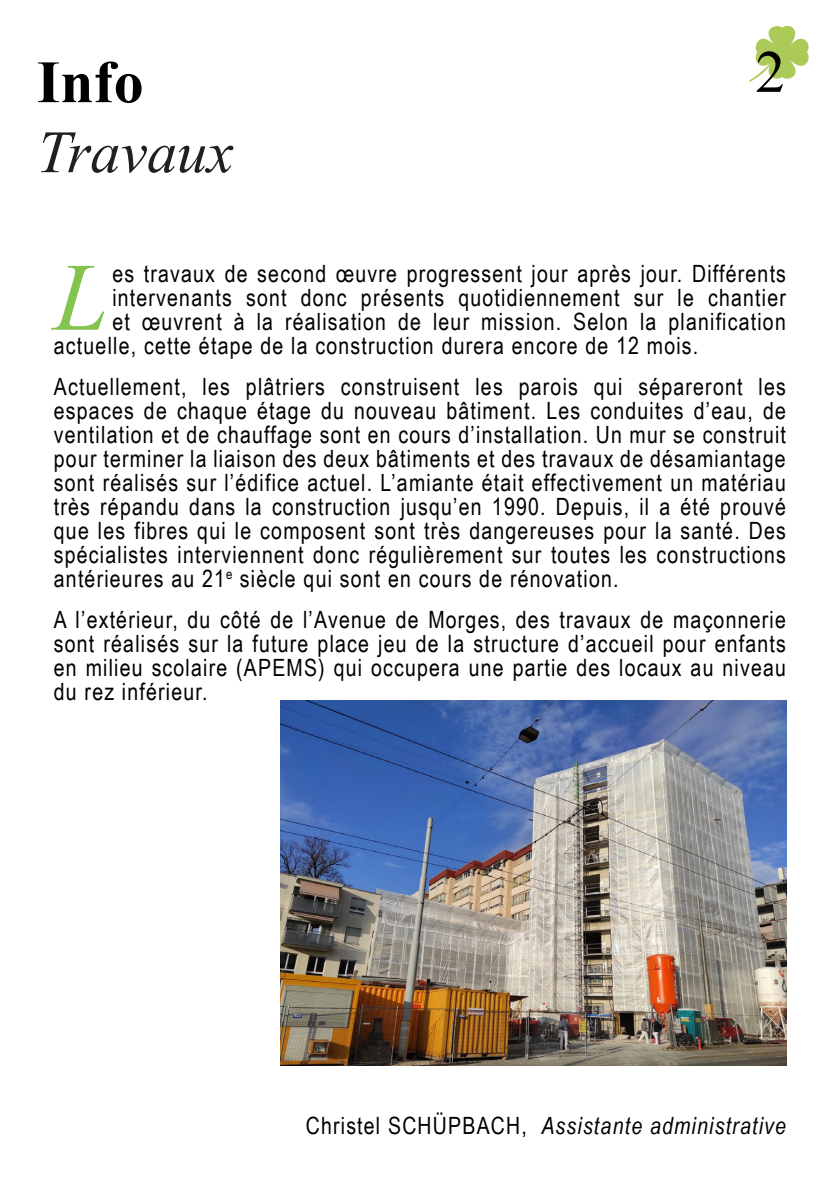
<style>
.page{position:relative;width:840px;height:1191px;background:#fff}
.page>*{position:absolute;margin:0;border:0;box-sizing:border-box;transform-origin:0 0}
.t1{font:italic 96.2px "Times New Roman";color:#82c44d}
.t2{font:italic 60px "Times New Roman";color:#231f20}
.t3{font:700 60px "Times New Roman";color:#000}
.t4{font:60px "Times New Roman";color:#000}
.t5{font:23.8px/24px "Arial Narrow";letter-spacing:.05em;color:#000001;text-align:justify}
.t6{font:italic 23.8px "Arial Narrow";letter-spacing:.05em;color:#000001}
.s1{font-style:normal}
</style>
<div class="page">
<svg style="left:749px;top:25px;width:60px;height:57px"></svg>
<img style="left:281px;top:701px;width:504px;height:365px">
<p class="t3" style="left:37px;top:39px;width:108px">Info</p>
<p class="t2" style="left:37px;top:111px;width:198px">Travaux</p>
<p class="t4" style="left:755px;top:29px;width:31px">2</p>
<p class="t1" style="left:54px;top:231px;width:55px">L</p>
<p class="t5" style="left:112px;top:260px;width:674px">es travaux de second œuvre progressent jour après jour. Différents</p>
<p class="t5" style="left:112px;top:284px;width:674px">intervenants sont donc présents quotidiennement sur le chantier</p>
<p class="t5" style="left:112px;top:308px;width:674px">et œuvrent à la réalisation de leur mission. Selon la planification</p>
<p class="t5" style="left:54px;top:332px;width:645px">actuelle, cette étape de la construction durera encore de 12 mois.</p>
<p class="t5" style="left:54px;top:373px;width:733px">Actuellement, les plâtriers construisent les parois qui sépareront les espaces de chaque étage du nouveau bâtiment. Les conduites d’eau, de ventilation et de chauffage sont en cours d’installation. Un mur se construit pour terminer la liaison des deux bâtiments et des travaux de désamiantage sont réalisés sur l’édifice actuel. L’amiante était effectivement un matériau très répandu dans la construction jusqu’en 1990. Depuis, il a été prouvé que les fibres qui le composent sont très dangereuses pour la santé. Des spécialistes interviennent donc régulièrement sur toutes les constructions antérieures au 21<sup>e</sup> siècle qui sont en cours de rénovation.</p>
<p class="t5" style="left:54px;top:606px;width:733px">A l’extérieur, du côté de l’Avenue de Morges, des travaux de maçonnerie sont réalisés sur la future place jeu de la structure d’accueil pour enfants en milieu scolaire (APEMS) qui occupera une partie des locaux au niveau du rez inférieur.</p>
<p class="t6" style="left:305px;top:1109px;width:481px"><span class="s1">Christel SCHÜPBACH,</span> Assistante administrative</p>
</div>
